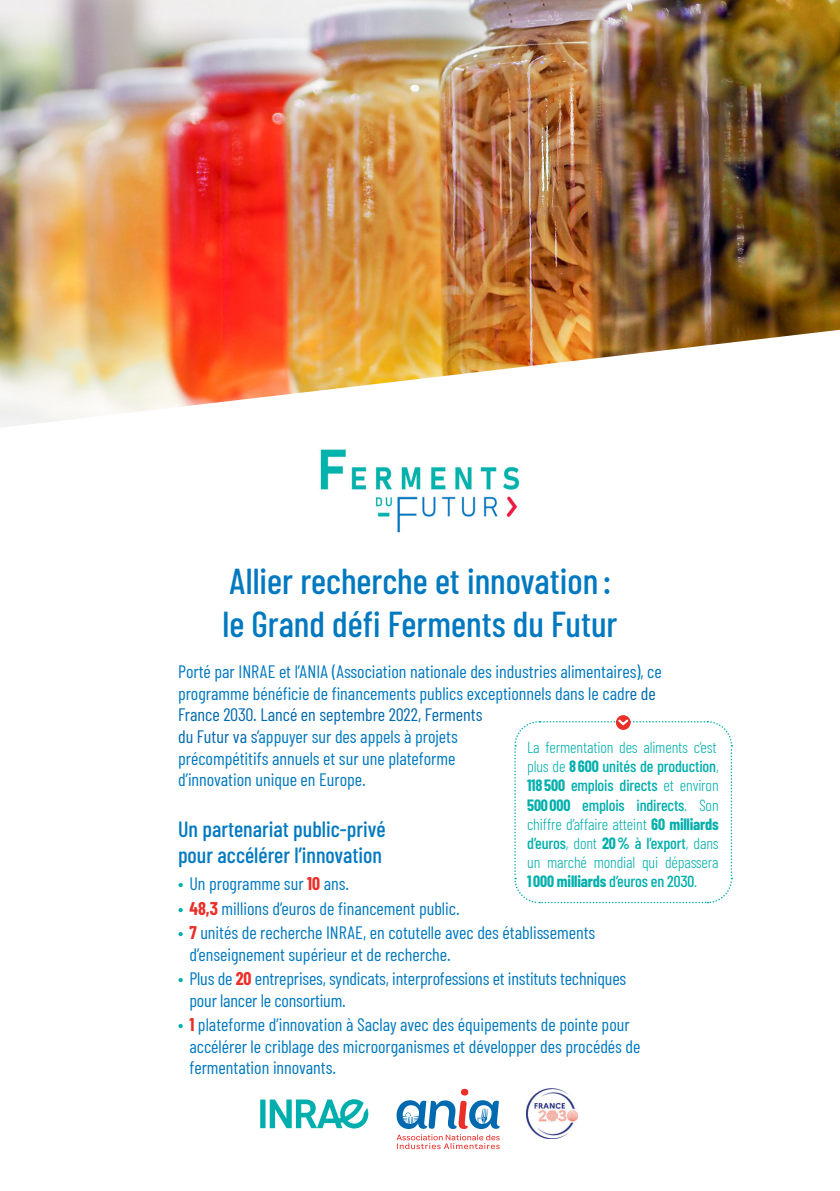
<style>
.page{position:relative;width:840px;height:1191px;background:#fff}
.page>*{position:absolute;margin:0;border:0;box-sizing:border-box;transform-origin:0 0}
.t1{font:500 36px/43.2px "Barlow Condensed";color:#0079c0}
.t2{font:500 22px/26.4px "Barlow Condensed";color:#0079c0}
.t3{font:18px/21.6px "Barlow Condensed";color:#0079c0}
.t4{font:300 16px/19.2px "Barlow Condensed";letter-spacing:-.01em;color:#00afad}
.s1{color:#0169af}
.s2{color:#00afad}
.s3{font-weight:700;color:#ea2f29}
.s4{font-weight:700}
.s5{font-weight:500}
</style>
<div class="page">
<img style="left:0;top:0;width:839px;height:330px">
<svg style="left:0;top:330px;width:838px;height:430px"></svg>
<img style="left:306px;top:436px;width:227px;height:107px">
<svg style="left:615px;top:715px;width:15px;height:15px"></svg>
<svg style="left:513px;top:717px;width:219px;height:187px"></svg>
<div style="left:260px;top:1099px;width:5px;height:29px;background:#00afad"></div>
<svg style="left:269px;top:1099px;width:99px;height:29px"></svg>
<svg style="left:396px;top:1088px;width:103px;height:61px"></svg>
<img style="left:526px;top:1088px;width:51px;height:50px">
<p class="t1" style="left:222px;top:558px;width:396px">Allier recherche et innovation : le Grand défi Ferments du Futur</p>
<p class="t3" style="left:178px;top:660px;width:485px">Porté par INRAE et l’ANIA (Association nationale des industries alimentaires), ce programme bénéficie de financements publics exceptionnels dans le cadr<span class="s1">e de France 2030. Lancé en septembre 2022, Ferments<br>du Futur va s’</span>appuyer sur des appels à projets<br>précompétitifs annuels et sur une plateforme<br>d’innovation unique en Europe.</p>
<p class="t2" style="left:178px;top:815px;width:209px">Un partenariat public-privé pour accélérer l’innovation</p>
<p class="t3" style="left:178px;top:872px;width:172px"><span class="s2">•</span> Un programme sur <span class="s3">10</span> ans.</p>
<p class="t3" style="left:178px;top:897px;width:283px"><span class="s2">•</span> <span class="s3">48,3</span> millions d’euros de financement public.</p>
<p class="t3" style="left:189px;top:921px;width:407px;text-indent:-11px"><span class="s2">•</span> <span class="s3">7</span> unités de recherche INRAE, en cotutelle avec des établissements d’enseignement supérieur et de recherche.</p>
<p class="t3" style="left:189px;top:967px;width:438px;text-indent:-11px"><span class="s2">•</span> Plus de <span class="s3">20</span> entreprises, syndicats, interprofessions et instituts techniques pour lancer le consortium.</p>
<p class="t3" style="left:189px;top:1013px;width:452px;text-indent:-11px"><span class="s2">•</span> <span class="s3">1</span> plateforme d’innovation à Saclay avec des équipements de pointe pour accélérer le criblage des microorganismes et développer des procédés de fermentation innovants.</p>
<p class="t4" style="left:527px;top:737px;width:193px">La fermentation des aliments c’est plus de <span class="s4">8600</span> <span class="s5">unités de production</span>, <span class="s4">118500</span> <span class="s5">emplois directs</span> et environ <span class="s4">500000</span> <span class="s5">emplois indirects</span>. Son chiffre d’affaire atteint <span class="s4">60 milliards </span><span class="s5">d’euros</span>, dont <span class="s4">20%</span> <span class="s5">à l’export</span>, dans un marché mondial qui dépassera <span class="s4">1000 milliards</span> <span class="s5">d’euros en 2030</span>.</p>
</div>
